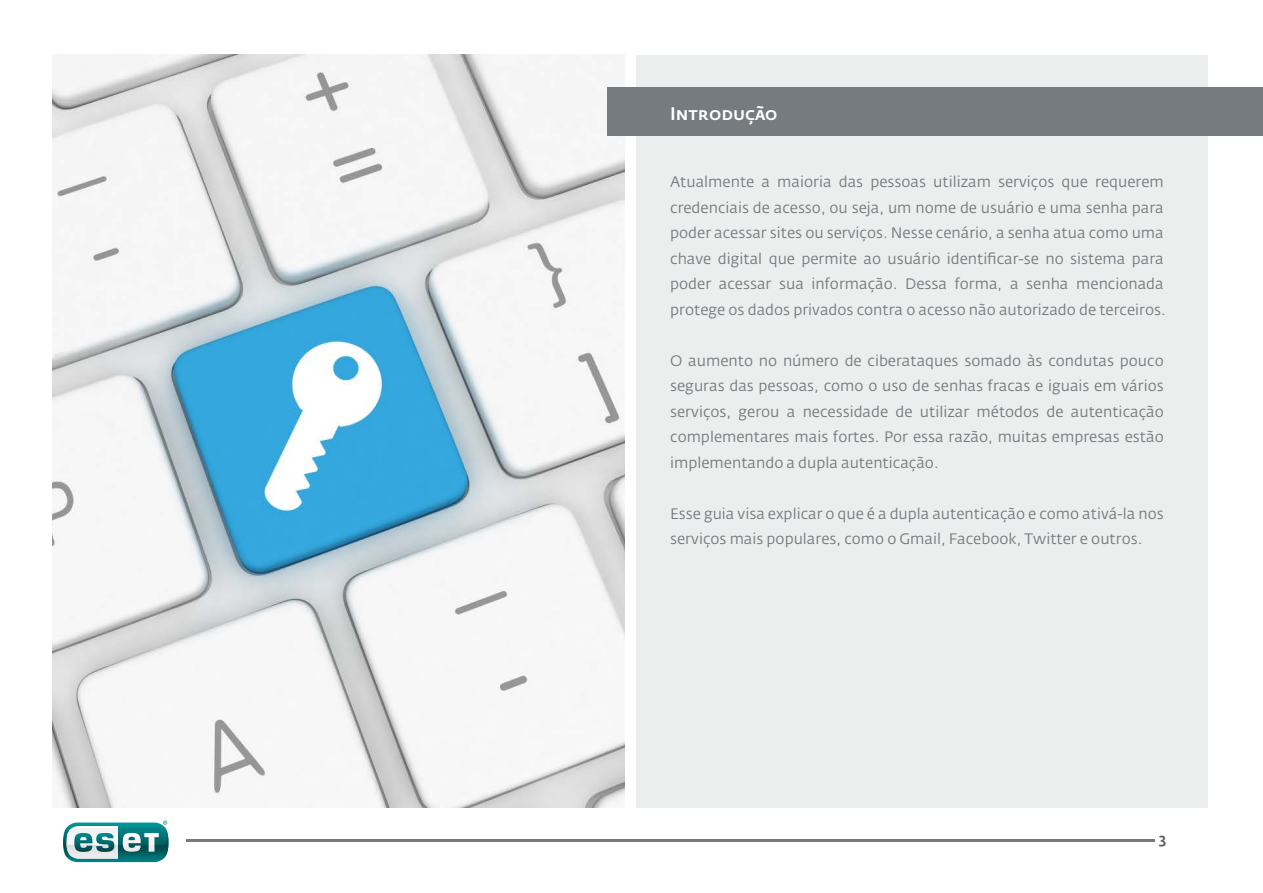
<style>
.page{position:relative;width:1263px;height:893px;background:#fff}
.page>*{position:absolute;margin:0;border:0;box-sizing:border-box;transform-origin:0 0}
.t1{font:500 18px "Fedra Sans Alt Pro";color:#fff}
.t2{font:15px/25.5px "Fedra Sans Alt Pro";color:#767b7f}
.t3{font:500 15px "Fedra Sans Alt Pro";color:#5a5e61}
</style>
<div class="page">
<img style="left:53px;top:55px;width:571px;height:752px">
<div style="left:637px;top:55px;width:571px;height:752px;background:#eceded"></div>
<hr style="left:186px;top:839px;width:968px;height:2px;background:#767b7f">
<div style="left:607px;top:87px;width:656px;height:49px;background:#767b7f"></div>
<svg style="left:63px;top:821px;width:106px;height:41px"></svg>
<p class="t1" style="left:670px;top:103px;width:109px">Introdução</p>
<p class="t2" style="left:670px;top:169px;width:497px">Atualmente a maioria das pessoas utilizam serviços que requerem credenciais de acesso, ou seja, um nome de usuário e uma senha para poder acessar sites ou serviços. Nesse cenário, a senha atua como uma chave digital que permite ao usuário identificar-se no sistema para poder acessar sua informação. Dessa forma, a senha mencionada protege os dados privados contra o acesso não autorizado de terceiros.</p>
<p class="t2" style="left:670px;top:348px;width:495px;text-align:justify">O aumento no número de ciberataques somado às condutas pouco seguras das pessoas, como o uso de senhas fracas e iguais em vários serviços, gerou a necessidade de utilizar métodos de autenticação complementares mais fortes. Por essa razão, muitas empresas estão implementando a dupla autenticação.</p>
<p class="t2" style="left:670px;top:501px;width:495px">Esse guia visa explicar o que é a dupla autenticação e como ativá-la nos serviços mais populares, como o Gmail, Facebook, Twitter e outros.</p>
<p class="t3" style="left:1159px;top:830px;width:9px">3</p>
</div>
